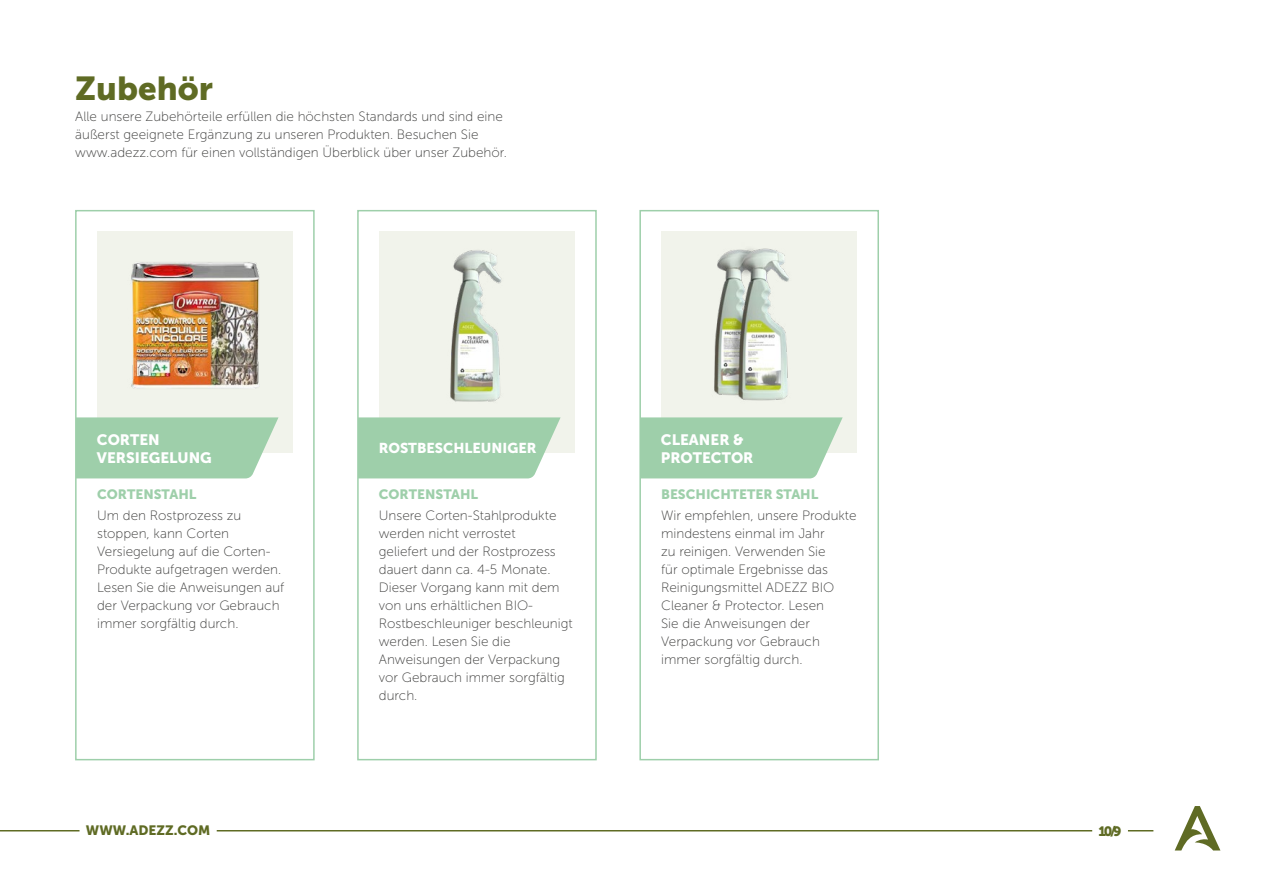
<style>
.page{position:relative;width:1263px;height:893px;background:#fff}
.page>*{position:absolute;margin:0;border:0;box-sizing:border-box;transform-origin:0 0}
.t1{font:33px "Museo Sans 900";color:#5f6b24}
.t2{font:15px/18px "Museo Sans 900";color:#fff}
.t3{font:14.25px "Museo Sans 900";color:#fff}
.t4{font:13.5px/18px "Museo Sans 100";color:#3c3c3b}
.t5{font:13.5px "Museo Sans 900";color:#9ecfaa}
.t6{font:13.5px "Museo Sans 900";color:#5f6b24}
</style>
<div class="page">
<svg style="left:1175px;top:806px;width:45px;height:44px"></svg>
<svg style="left:1128px;top:830px;width:25px;height:1px"></svg>
<hr style="left:0;top:830px;width:80px;height:1px;background:#5f6b24">
<hr style="left:217px;top:830px;width:875px;height:1px;background:#5f6b24">
<div style="left:661px;top:231px;width:196px;height:222px;background:#f1f3eb"></div>
<svg style="left:642px;top:417px;width:201px;height:61px;background:#a4d2af"></svg>
<div style="left:639px;top:210px;width:240px;height:550px;border:2px solid #9ecfaa"></div>
<img style="left:714px;top:248px;width:75px;height:153px">
<div style="left:379px;top:231px;width:196px;height:222px;background:#f1f3eb"></div>
<svg style="left:360px;top:417px;width:201px;height:61px;background:#a4d2af"></svg>
<img style="left:450px;top:250px;width:52px;height:152px">
<div style="left:357px;top:210px;width:240px;height:550px;border:2px solid #9ecfaa"></div>
<div style="left:97px;top:231px;width:196px;height:222px;background:#f1f3eb"></div>
<svg style="left:78px;top:417px;width:200px;height:61px;background:#a4d2af"></svg>
<img style="left:131px;top:262px;width:129px;height:127px">
<div style="left:75px;top:210px;width:240px;height:550px;border:2px solid #9ecfaa"></div>
<h1 class="t1" style="left:75px;top:70px;width:139px">Zubehör</h1>
<p class="t4" style="left:75px;top:107px;width:433px">Alle unsere Zubehörteile erfüllen die höchsten Standards und sind eine äußerst geeignete Ergänzung zu unseren Produkten. Besuchen Sie www.adezz.com für einen vollständigen Überblick über unser Zubehör.</p>
<p class="t2" style="left:97px;top:430px;width:116px">CORTEN<br>VERSIEGELUNG</p>
<p class="t3" style="left:379px;top:440px;width:159px">ROSTBESCHLEUNIGER</p>
<p class="t2" style="left:661px;top:430px;width:94px">CLEANER &amp;<br>PROTECTOR</p>
<p class="t5" style="left:97px;top:487px;width:101px">CORTENSTAHL</p>
<p class="t5" style="left:379px;top:487px;width:101px">CORTENSTAHL</p>
<p class="t5" style="left:661px;top:487px;width:159px">BESCHICHTETER STAHL</p>
<p class="t4" style="left:97px;top:506px;width:189px">Um den Rostprozess zu stoppen, kann Corten<br>Versiegelung auf die Corten-<br>Produkte aufgetragen werden.<br>Lesen Sie die Anweisungen auf der Verpackung vor Gebrauch immer sorgfältig durch.</p>
<p class="t4" style="left:379px;top:506px;width:195px">Unsere Corten-Stahlprodukte werden nicht verrostet<br>geliefert und der Rostprozess dauert dann ca. 4-5 Monate.<br>Dieser Vorgang kann mit dem von uns erhältlichen BIO-<br>Rostbeschleuniger beschleunigt werden. Lesen Sie die<br>Anweisungen der Verpackung vor Gebrauch immer sorgfältig durch.</p>
<p class="t4" style="left:661px;top:506px;width:197px">Wir empfehlen, unsere Produkte mindestens einmal im Jahr<br>zu reinigen. Verwenden Sie<br>für optimale Ergebnisse das<br>Reinigungsmittel ADEZZ BIO<br>Cleaner &amp; Protector. Lesen<br>Sie die Anweisungen der<br>Verpackung vor Gebrauch immer sorgfältig durch.</p>
<p class="t6" style="left:86px;top:823px;width:126px">WWW.ADEZZ.COM</p>
<p class="t6" style="left:1098px;top:823px;width:24px">10/9</p>
</div>
